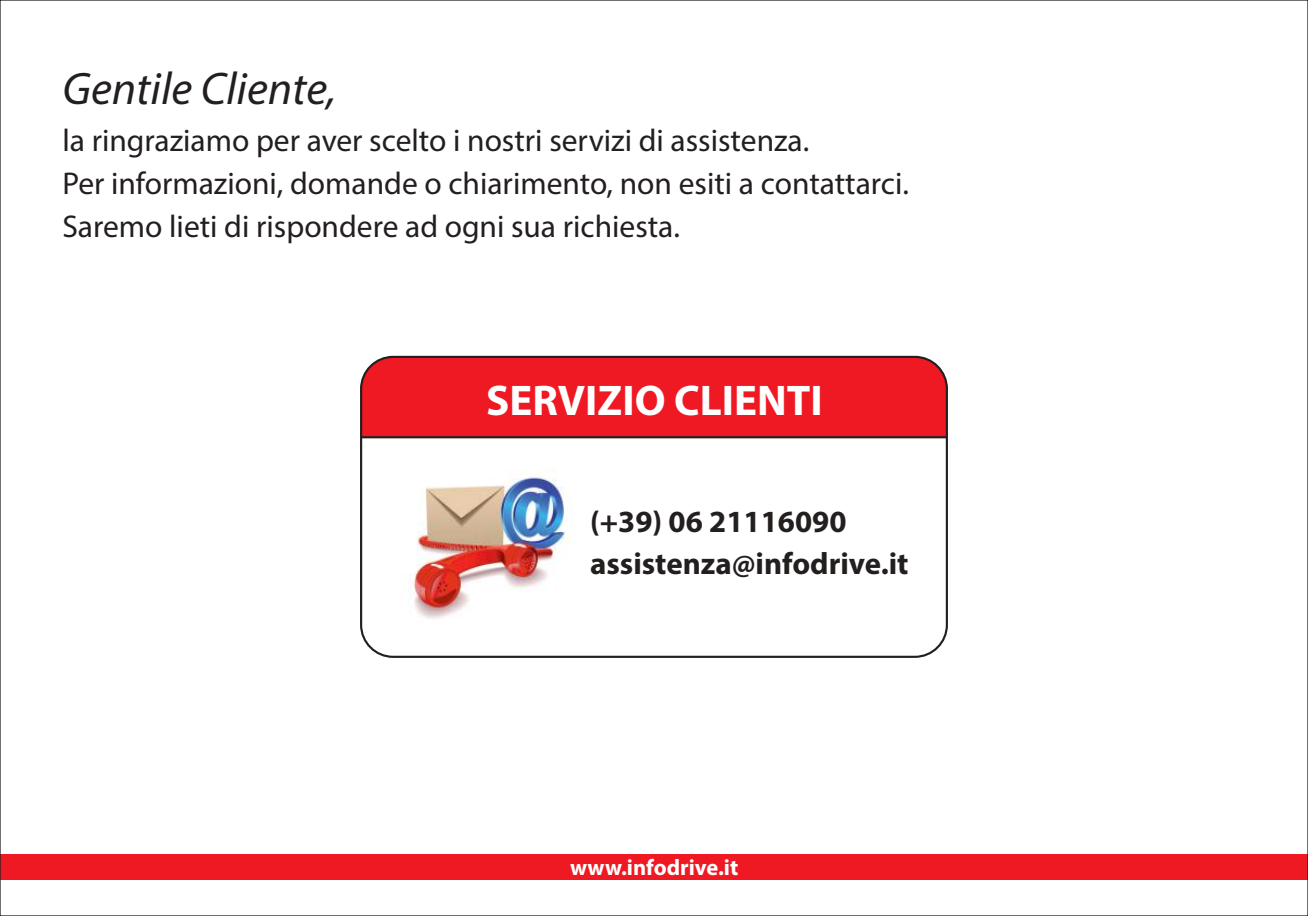
<style>
.page{position:relative;width:1308px;height:916px;background:#fff}
.page>*{position:absolute;margin:0;border:0;box-sizing:border-box;transform-origin:0 0}
.t1{font:italic 45.9px "Myriad Pro";color:#241f1f}
.t2{font:700 42.98px "Myriad Pro";color:#fff}
.t3{font:31.5px/43.2px "Myriad Pro";color:#241f1f}
.t4{font:700 30.82px/42.1px "Myriad Pro";color:#241f1f}
.t5{font:700 22.5px "Myriad Pro";color:#fff}
</style>
<div class="page">
<div style="left:0;top:853px;width:1307px;height:26px;background:#ef1923"></div>
<div style="left:362px;top:357px;width:584px;height:79px;background:#ef1923"></div>
<img style="left:410px;top:469px;width:161px;height:150px">
<div style="left:360px;top:356px;width:588px;height:301px;border:2px solid #241f1f;border-radius:32px"></div>
<hr style="left:361px;top:436px;width:586px;height:2px;background:#241f1f">
<h1 class="t1" style="left:62px;top:69px;width:275px">Gentile Cliente,</h1>
<p class="t3" style="left:62px;top:121px;width:848px">la ringraziamo per aver scelto i nostri servizi di assistenza.<br>Per informazioni, domande o chiarimento, non esiti a contattarci.<br>Saremo lieti di rispondere ad ogni sua richiesta.</p>
<h2 class="t2" style="left:486px;top:382px;width:338px">SERVIZIO CLIENTI</h2>
<p class="t4" style="left:590px;top:503px;width:320px">(+39) 06 21116090 assistenza@infodrive.it</p>
<p class="t5" style="left:570px;top:857px;width:170px">www.infodrive.it</p>
</div>
